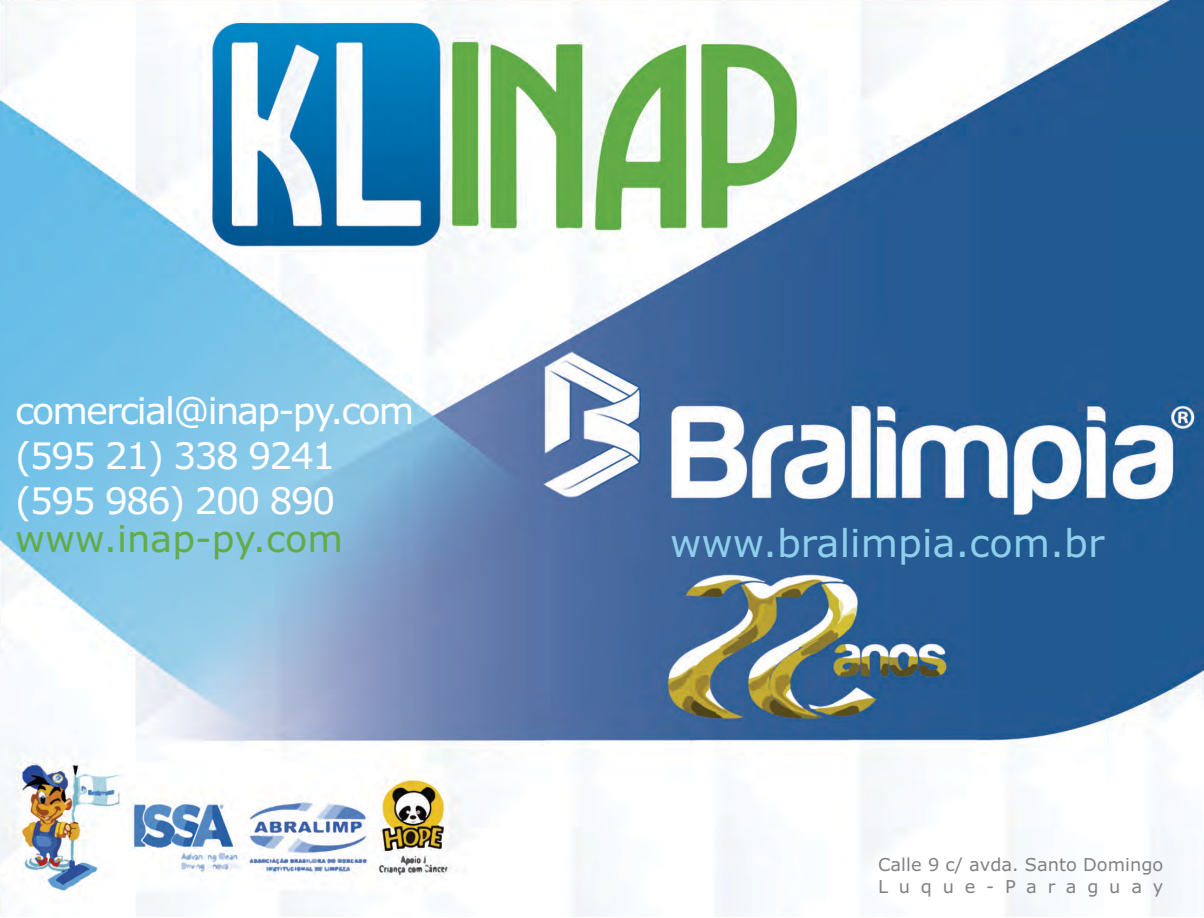
<style>
.page{position:relative;width:1204px;height:918px;background:#fff}
.page>*{position:absolute;margin:0;border:0;box-sizing:border-box;transform-origin:0 0}
.t1{font:38.4px "Verdana";color:#8ecfeb}
.t2{font:36.6px/44.5px "Verdana";letter-spacing:-.055em;color:#fff}
.t3{font:36.6px "Verdana";color:#62ab47}
.t4{font:17.85px/21.6px "Verdana";color:#808285}
</style>
<div class="page">
<img style="left:0;top:0;width:1203px;height:917px">
<p class="t2" style="left:15px;top:392px;width:401px">comercial@inap-py.com</p>
<p class="t2" style="left:15px;top:437px;width:322px">(595 21) 338 9241 (595 986) 200 890</p>
<p class="t3" style="left:15px;top:524px;width:329px">www.inap-py.com</p>
<p class="t1" style="left:670px;top:528px;width:435px">www.bralimpia.com.br</p>
<p class="t4" style="left:877px;top:855px;width:286px">Calle 9 c/ avda. Santo Domingo<br>Luque-Paraguay</p>
</div>
